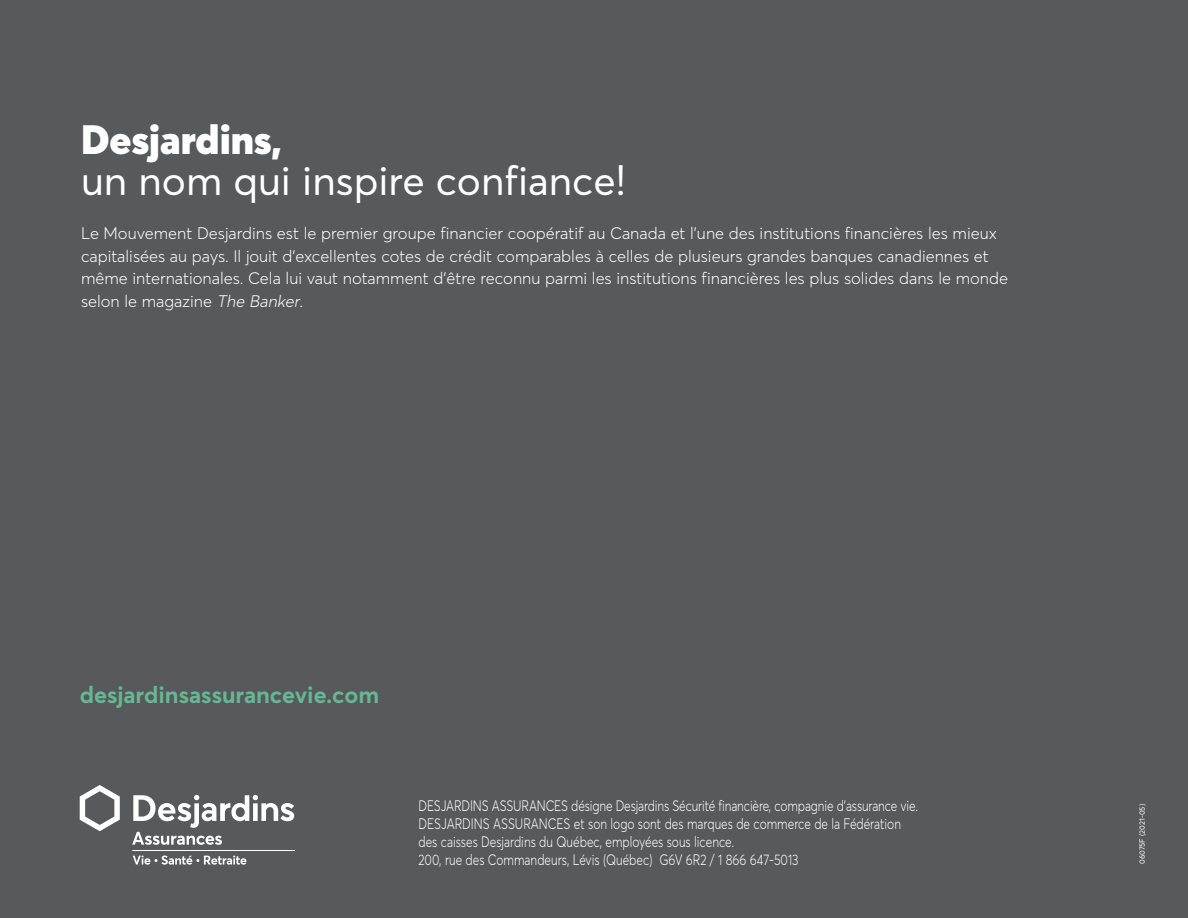
<style>
.page{position:relative;width:1188px;height:918px;background:#58595b}
.page>*{position:absolute;margin:0;border:0;box-sizing:border-box;transform-origin:0 0}
.t1{font:40.5px/40.5px "Averta";color:#fff}
.t2{font:700 23.4px "Averta";color:#66b795}
.t3{font:300 16.5px/22.5px "Averta";color:#fff}
.t4{font:300 15px/18px "Averta";color:#fff;scale:.8 1}
.t5{font:7.5px "Averta";color:#fff}
.s1{font-weight:900}
.s2{font-style:italic}
</style>
<div class="page">
<svg style="left:136px;top:864px;width:110px;height:1px"></svg>
<img style="left:80px;top:785px;width:214px;height:79px">
<h3 class="t1" style="left:81px;top:119px;width:546px"><span class="s1">Desjardins,<br></span>un nom qui inspire confiance!</h3>
<p class="t3" style="left:81px;top:222px;width:929px">Le Mouvement Desjardins est le premier groupe financier coopératif au Canada et l’une des institutions financières les mieux capitalisées au pays. Il jouit d’excellentes cotes de crédit comparables à celles de plusieurs grandes banques canadiennes et même internationales. Cela lui vaut notamment d’être reconnu parmi les institutions financières les plus solides dans le monde selon le magazine <span class="s2">The Banker</span>.</p>
<p class="t2" style="left:80px;top:680px;width:301px">desjardinsassurancevie.com</p>
<p class="t4" style="left:418px;top:796px;width:626px">DESJARDINS ASSURANCES désigne Desjardins Sécurité financière, compagnie d’assurance vie.<br>DESJARDINS ASSURANCES et son logo sont des marques de commerce de la Fédération des caisses Desjardins du Québec, employées sous licence.<br>200, rue des Commandeurs, Lévis (Québec) G6V 6R2 / 1 866 647-5013</p>
<p class="t5" style="left:1138px;top:864px;width:62px;rotate:-90deg">06075F (2021-05)</p>
</div>
